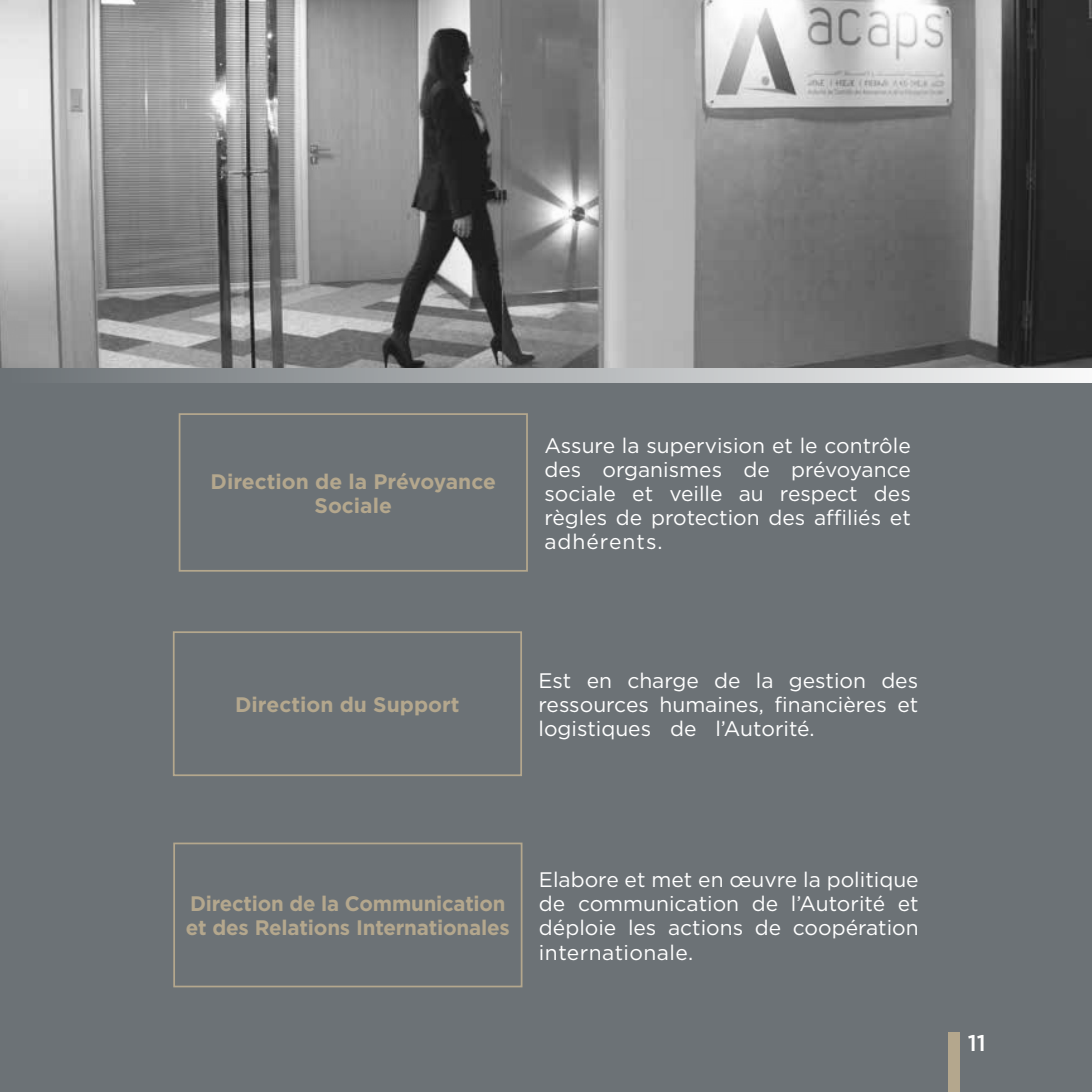
<style>
.page{position:relative;width:1092px;height:1092px;background:#fff}
.page>*{position:absolute;margin:0;border:0;box-sizing:border-box;transform-origin:0 0}
.t1{font:500 22.75px "Gotham";color:#fff}
.t2{font:21px/24.2px "Gotham";color:#fff;text-align:justify}
.t3{font:700 21px/24.2px "Gotham";letter-spacing:-.01em;color:#b4a78d;text-align:center}
</style>
<div class="page">
<div style="left:0;top:0;width:1091px;height:1091px;background:#6c7276"></div>
<div style="left:179px;top:413px;width:349px;height:158px;border:2px solid #b4a78d"></div>
<div style="left:173px;top:631px;width:349px;height:145px;border:2px solid #b4a78d"></div>
<div style="left:173px;top:842px;width:349px;height:145px;border:2px solid #b4a78d"></div>
<div style="left:3px;top:367px;width:1088px;height:16px;background:linear-gradient(to right,#6b7175,#f8f9f9)"></div>
<img style="left:0;top:0;width:1091px;height:367px">
<div style="left:947px;top:1032px;width:12px;height:59px;background:#b4a78d"></div>
<p class="t3" style="left:210px;top:469px;width:287px">Direction de la Prévoyance<br>Sociale</p>
<p class="t2" style="left:544px;top:432px;width:368px">Assure la supervision et le contrôle des organismes de prévoyance sociale et veille au respect des règles de protection des affiliés et adhérents.</p>
<p class="t3" style="left:235px;top:692px;width:226px">Direction du Support</p>
<p class="t2" style="left:538px;top:668px;width:381px">Est en charge de la gestion des ressources humaines, financières et logistiques de l’Autorité.</p>
<p class="t3" style="left:186px;top:891px;width:325px;text-align:left">Direction de la Communication et des Relations Internationales</p>
<p class="t2" style="left:539px;top:867px;width:381px">Elabore et met en œuvre la politique de communication de l’Autorité et déploie les actions de coopération internationale.</p>
<p class="t1" style="left:967px;top:1027px;width:20px">11</p>
</div>
